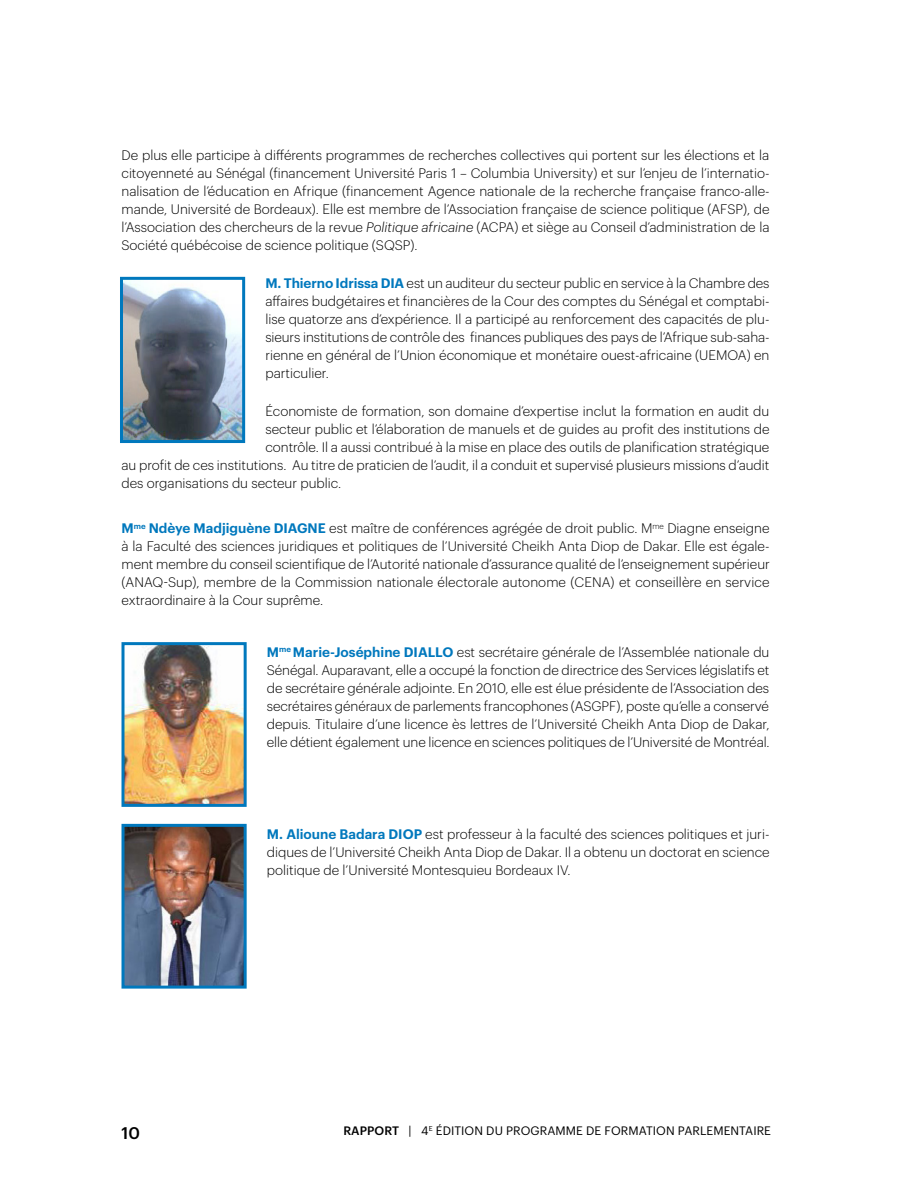
<style>
.page{position:relative;width:918px;height:1188px;background:#fff}
.page>*{position:absolute;margin:0;border:0;box-sizing:border-box;transform-origin:0 0}
.t1{font:500 16.5px "Graphik";color:#000}
.t2{font:300 13.5px/18px "Graphik";color:#000;text-align:justify}
.t3{font:12px "Graphik";letter-spacing:.005em;color:#000}
.s1{font-style:italic}
.s2{font-weight:600;color:#0078bd}
.s3{font-weight:500}
</style>
<div class="page">
<img style="left:124px;top:281px;width:117px;height:158px">
<div style="left:120px;top:277px;width:125px;height:166px;border:3px solid #0078bd"></div>
<img style="left:126px;top:646px;width:117px;height:157px">
<div style="left:122px;top:642px;width:125px;height:165px;border:3px solid #0078bd"></div>
<img style="left:126px;top:828px;width:117px;height:157px">
<div style="left:122px;top:824px;width:125px;height:165px;border:3px solid #0078bd"></div>
<p class="t2" style="left:122px;top:145px;width:650px">De plus elle participe à différents programmes de recherches collectives qui portent sur les élections et la citoyenneté au Sénégal (financement Université Paris 1 – Columbia University) et sur l’enjeu de l’internatio&shy;nalisation de l’éducation en Afrique (financement Agence nationale de la recherche française franco-alle&shy;mande, Université de Bordeaux). Elle est membre de l’Association française de science politique (AFSP), de l’Association des chercheurs de la revue <span class="s1">Politique africaine</span> (ACPA) et siège au Conseil d’administration de la Société québécoise de science politique (SQSP).</p>
<p class="t2" style="left:265px;top:273px;width:506px"><span class="s2">M. Thierno Idrissa DIA</span> est un auditeur du secteur public en service à la Chambre des affaires budgétaires et financières de la Cour des comptes du Sénégal et comptabi&shy;lise quatorze ans d’expérience. Il a participé au renforcement des capacités de plu&shy;sieurs institutions de contrôle des finances publiques des pays de l’Afrique sub-saha&shy;rienne en général de l’Union économique et monétaire ouest-africaine (UEMOA) en particulier.</p>
<p class="t2" style="left:265px;top:401px;width:505px">Économiste de formation, son domaine d’expertise inclut la formation en audit du</p>
<p class="t2" style="left:265px;top:419px;width:506px">secteur public et l’élaboration de manuels et de guides au profit des institutions de</p>
<p class="t2" style="left:265px;top:437px;width:506px">contrôle. Il a aussi contribué à la mise en place des outils de planification stratégique</p>
<p class="t2" style="left:122px;top:455px;width:649px">au profit de ces institutions. Au titre de praticien de l’audit, il a conduit et supervisé plusieurs missions d’audit</p>
<p class="t2" style="left:122px;top:473px;width:221px">des organisations du secteur public.</p>
<p class="t2" style="left:122px;top:518px;width:650px"><span class="s2">M</span><sup>me</sup> <span class="s2">Ndèye Madjiguène DIAGNE</span> est maître de conférences agrégée de droit public. M<sup>me</sup> Diagne enseigne à la Faculté des sciences juridiques et politiques de l’Université Cheikh Anta Diop de Dakar. Elle est égale&shy;ment membre du conseil scientifique de l’Autorité nationale d’assurance qualité de l’enseignement supérieur (ANAQ-Sup), membre de la Commission nationale électorale autonome (CENA) et conseillère en service extraordinaire à la Cour suprême.</p>
<p class="t2" style="left:267px;top:642px;width:504px"><span class="s2">M</span><sup>me</sup> <span class="s2">Marie-Joséphine DIALLO</span> est secrétaire générale de l’Assemblée nationale du Sénégal. Auparavant, elle a occupé la fonction de directrice des Services législatifs et de secrétaire générale adjointe. En 2010, elle est élue présidente de l’Association des secrétaires généraux de parlements francophones (ASGPF), poste qu’elle a conservé depuis. Titulaire d’une licence ès lettres de l’Université Cheikh Anta Diop de Dakar, elle détient également une licence en sciences politiques de l’Université de Montréal.</p>
<p class="t1" style="left:122px;top:1120px;width:20px">10</p>
<p class="t2" style="left:267px;top:824px;width:504px"><span class="s2">M. Alioune Badara DIOP</span> est professeur à la faculté des sciences politiques et juri&shy;diques de l’Université Cheikh Anta Diop de Dakar. Il a obtenu un doctorat en science politique de l’Université Montesquieu Bordeaux IV.</p>
<p class="t3" style="left:343px;top:1122px;width:429px"><span class="s3">RAPPORT</span> | 4<sup>E</sup> ÉDITION DU PROGRAMME DE FORMATION PARLEMENTAIRE</p>
</div>
